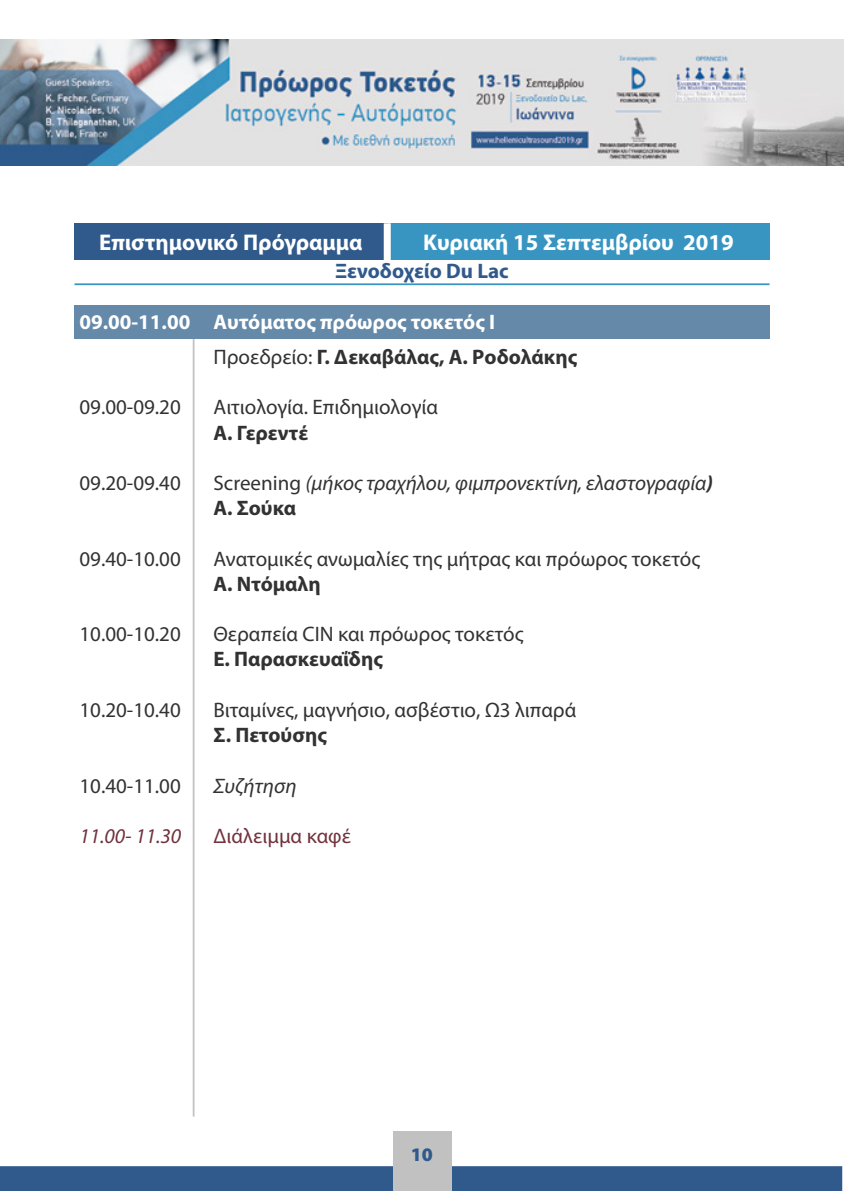
<style>
.page{position:relative;width:844px;height:1191px;background:#fff}
.page>*{position:absolute;margin:0;border:0;box-sizing:border-box;transform-origin:0 0}
.t1{font:700 22.75px "Myriad Pro";color:#fff}
.t2{font:21px "Myriad Pro";color:#323232}
.t3{font:700 21px/35.2px "Myriad Pro";color:#fff}
.t4{font:italic 21px/25.2px "Myriad Pro";color:#323232}
.t5{font:700 21px "Myriad Pro";color:#323232}
.t6{font:700 21px "Myriad Pro";color:#305a8c}
.t7{font:21px "Myriad Pro";color:#71313d}
.t8{font:italic 21px "Myriad Pro";color:#71313d}
.t9{font:900 19.25px "Myriad Pro";color:#305a8c}
.s1{font-weight:400;color:#323232}
.s2{color:#323232}
.s3{font-style:normal}
.s4{font-weight:700}
.s5{font-weight:700;font-style:normal}
</style>
<div class="page">
<div style="left:0;top:1166px;width:842px;height:25px;background:#305a8c"></div>
<div style="left:392px;top:1131px;width:59px;height:60px;background:#c1c1c1"></div>
<img style="left:0;top:40px;width:844px;height:125px">
<hr style="left:193px;top:308px;width:1px;height:808px;background:#c1c1c1">
<hr style="left:74px;top:283px;width:695px;height:2px;background:#3895c2">
<div style="left:74px;top:306px;width:695px;height:33px;background:#6489a9"></div>
<div style="left:74px;top:223px;width:313px;height:37px;background:#305a8c"></div>
<div style="left:387px;top:223px;width:382px;height:37px;background:#3895c2"></div>
<div style="left:383px;top:223px;width:7px;height:37px;background:#fff"></div>
<p class="t1" style="left:99px;top:228px;width:265px">Επιστημονικό Πρόγραμμα</p>
<p class="t1" style="left:423px;top:228px;width:312px">Κυριακή 15 Σεπτεμβρίου 2019</p>
<p class="t6" style="left:335px;top:258px;width:175px">Ξενοδοχείο Du Lac</p>
<p class="t3" style="left:213px;top:303px;width:365px;text-indent:-134px">09.00-11.00 Αυτόματος πρόωρος τοκετός Ι<br><span class="s1">Προεδρείο:</span> <span class="s2">Γ. Δεκαβάλας, Α. Ροδολάκης</span></p>
<p class="t2" style="left:79px;top:394px;width:103px">09.00-09.20</p>
<p class="t2" style="left:213px;top:394px;width:226px">Αιτιολογία. Επιδημιολογία</p>
<p class="t5" style="left:213px;top:419px;width:96px">Α. Γερεντέ</p>
<p class="t2" style="left:79px;top:470px;width:103px">09.20-09.40</p>
<p class="t4" style="left:213px;top:470px;width:501px"><span class="s3">Screening</span> (μήκος τραχήλου, φιμπρονεκτίνη, ελαστογραφία<span class="s4">)<br></span><span class="s5">Α. Σούκα</span></p>
<p class="t2" style="left:79px;top:545px;width:103px">09.40-10.00</p>
<p class="t2" style="left:213px;top:545px;width:488px">Ανατομικές ανωμαλίες της μήτρας και πρόωρος τοκετός</p>
<p class="t5" style="left:213px;top:570px;width:109px">Α. Ντόμαλη</p>
<p class="t2" style="left:79px;top:621px;width:103px">10.00-10.20</p>
<p class="t2" style="left:213px;top:621px;width:311px">Θεραπεία CIN και πρόωρος τοκετός</p>
<p class="t5" style="left:213px;top:645px;width:171px">Ε. Παρασκευαΐδης</p>
<p class="t2" style="left:79px;top:697px;width:103px">10.20-10.40</p>
<p class="t2" style="left:213px;top:697px;width:364px">Βιταμίνες, μαγνήσιο, ασβέστιο, Ω3 λιπαρά</p>
<p class="t5" style="left:213px;top:721px;width:115px">Σ. Πετούσης</p>
<p class="t2" style="left:79px;top:772px;width:103px">10.40-11.00</p>
<p class="t4" style="left:213px;top:772px;width:85px">Συζήτηση</p>
<p class="t8" style="left:79px;top:823px;width:103px">11.00- 11.30</p>
<p class="t7" style="left:213px;top:823px;width:139px">Διάλειμμα καφέ</p>
<p class="t9" style="left:411px;top:1141px;width:24px">10</p>
</div>
